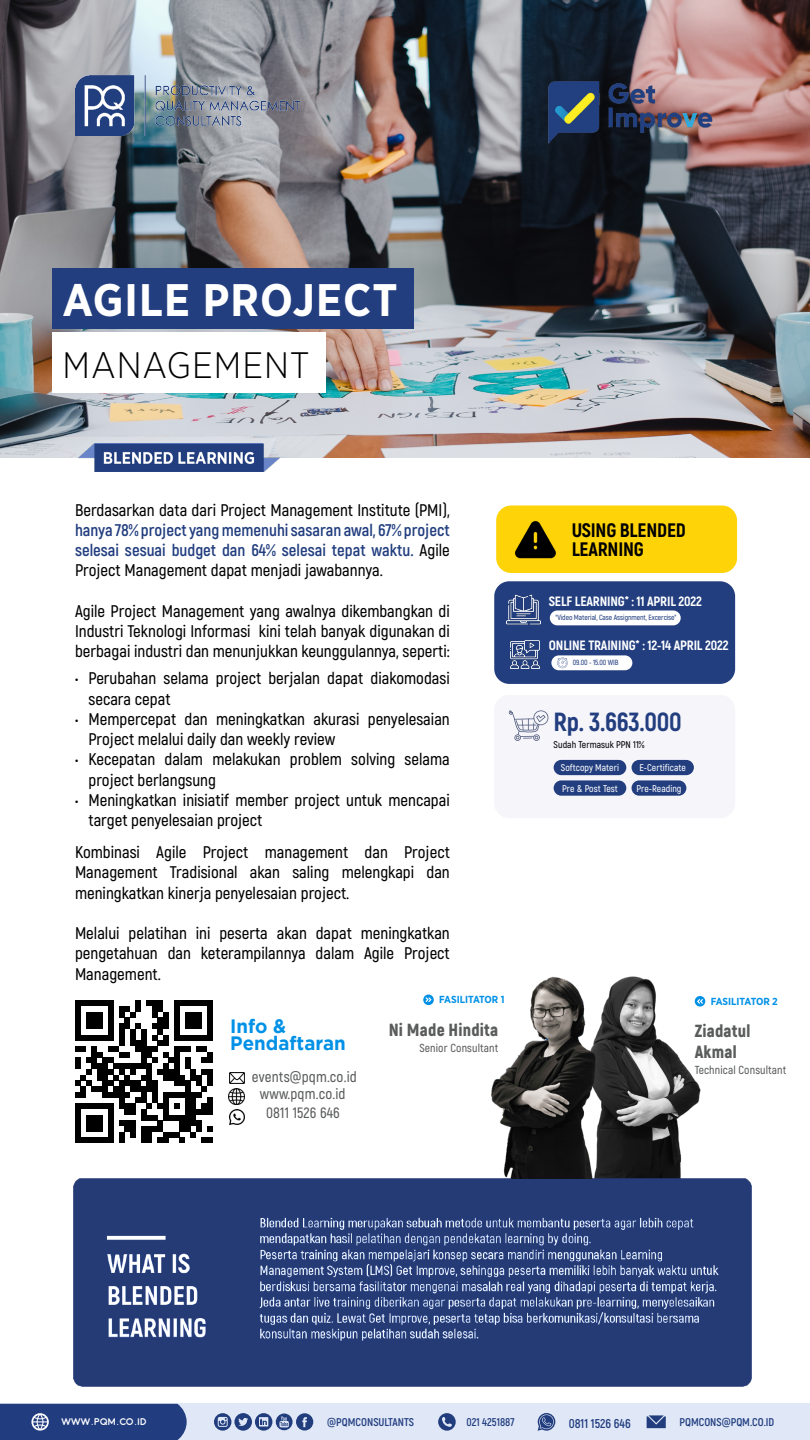
<style>
.page{position:relative;width:810px;height:1440px;background:#fff}
.page>*{position:absolute;margin:0;border:0;box-sizing:border-box;transform-origin:0 0}
.t1{font:700 45.6px "Gotham Narrow";letter-spacing:.025em;color:#fff}
.t2{font:300 36.75px "Gotham Narrow";letter-spacing:.025em;color:#000}
.t3{font:800 26.25px "Akrobat";letter-spacing:-.01em;color:#223e7f}
.t4{font:800 19.5px/18.8px "Akrobat";letter-spacing:-.01em;color:#000}
.t5{font:700 19.35px/17.2px "Gotham";color:#0091e6;scale:.96 1}
.t6{font:900 17.55px/21.1px "Akrobat";letter-spacing:.01em;color:#5a5c5c}
.t7{font:600 16.88px/20.2px "Akrobat";color:#000}
.t8{font:700 16.88px/20.2px "Akrobat";color:#223e7f;text-align:justify}
.t9{font:600 15px/17.1px "Akrobat";letter-spacing:.01em;color:#5a5c5c;text-align:center}
.t10{font:800 13.5px "Akrobat";letter-spacing:-.01em;color:#fff}
.t11{font:700 12.75px "Akrobat";color:#213d80}
.t12{font:600 11.62px "Akrobat";letter-spacing:.01em;color:#5a5c5c}
.t13{font:700 11.25px "Akrobat";color:#213d80}
.t14{font:700 10.2px "Gotham Narrow";letter-spacing:-.005em;color:#0091e6}
.t15{font:600 9.75px/20.5px "Akrobat";letter-spacing:.005em;color:#fff}
.t16{font:600 9.75px "Akrobat";letter-spacing:.005em;color:#000}
.t17{font:700 9.75px "Moon";color:#fff}
.t18{font:600 7.5px "Akrobat";letter-spacing:-.01em;color:#223e7f}
.s1{font-weight:600;color:#000}
</style>
<div class="page">
<div style="left:0;top:1404px;width:810px;height:36px;background:#e0e8f7"></div>
<div style="left:0;top:1404px;width:187px;height:36px;background:#213d80"></div>
<svg style="left:214px;top:1413px;width:99px;height:18px"></svg>
<svg style="left:538px;top:1413px;width:17px;height:18px"></svg>
<svg style="left:438px;top:1413px;width:18px;height:18px"></svg>
<svg style="left:647px;top:1415px;width:19px;height:13px"></svg>
<img style="left:0;top:0;width:810px;height:458px">
<svg style="left:52px;top:268px;width:362px;height:125px"></svg>
<img style="left:75px;top:75px;width:224px;height:60px">
<img style="left:660px;top:996px;width:46px;height:182px">
<img style="left:548px;top:82px;width:164px;height:62px">
<img style="left:73px;top:1178px;width:679px;height:208px">
<img style="left:79px;top:443px;width:200px;height:28px">
<div style="left:695px;top:996px;width:10px;height:11px;background:#0091e6;border-radius:50%"></div>
<svg style="left:697px;top:999px;width:6px;height:5px"></svg>
<img style="left:429px;top:976px;width:231px;height:203px">
<svg style="left:423px;top:995px;width:11px;height:10px"></svg>
<svg style="left:426px;top:997px;width:5px;height:5px"></svg>
<svg style="left:75px;top:1000px;width:138px;height:143px"></svg>
<svg style="left:229px;top:1083px;width:16px;height:1px"></svg>
<img style="left:229px;top:1072px;width:16px;height:11px">
<img style="left:229px;top:1109px;width:15px;height:15px">
<svg style="left:228px;top:1088px;width:17px;height:17px"></svg>
<img style="left:229px;top:1089px;width:15px;height:15px">
<div style="left:494px;top:581px;width:241px;height:103px;background:#223e7f;border-radius:15px"></div>
<img style="left:506px;top:594px;width:34px;height:31px">
<div style="left:551px;top:655px;width:81px;height:15px;background:#fff;border-radius:7px"></div>
<svg style="left:557px;top:658px;width:11px;height:10px"></svg>
<div style="left:494px;top:695px;width:241px;height:123px;background:#f5f5fa;border-radius:15px"></div>
<div style="left:554px;top:760px;width:72px;height:15px;background:#223e7f;border-radius:8px"></div>
<div style="left:554px;top:780px;width:72px;height:16px;background:#223e7f;border-radius:8px"></div>
<div style="left:632px;top:780px;width:54px;height:16px;background:#223e7f;border-radius:8px"></div>
<div style="left:632px;top:760px;width:62px;height:15px;background:#223e7f;border-radius:8px"></div>
<svg style="left:509px;top:710px;width:39px;height:31px"></svg>
<div style="left:550px;top:610px;width:131px;height:15px;background:#fff;border-radius:7px"></div>
<img style="left:510px;top:640px;width:29px;height:28px">
<div style="left:496px;top:506px;width:241px;height:67px;background:#fed307;border-radius:15px"></div>
<img style="left:514px;top:520px;width:42px;height:39px">
<h1 class="t1" style="left:63px;top:270px;width:336px">AGILE PROJECT</h1>
<h2 class="t2" style="left:63px;top:343px;width:249px">MANAGEMENT</h2>
<p class="t7" style="left:75px;top:500px;width:376px">Berdasarkan data dari Project Management Institute (PMI),</p>
<p class="t8" style="left:75px;top:520px;width:376px">hanya 78% project yang memenuhi sasaran awal, 67% project selesai sesuai budget dan 64% selesai tepat waktu. <span class="s1">Agile Project Management dapat menjadi jawabannya.</span></p>
<p class="t7" style="left:75px;top:601px;width:376px;text-align:justify">Agile Project Management yang awalnya dikembangkan di Industri Teknologi Informasi kini telah banyak digunakan di berbagai industri dan menunjukkan keunggulannya, seperti:</p>
<p class="t7" style="left:88px;top:668px;width:363px;text-indent:-14px">• Perubahan selama project berjalan dapat diakomodasi secara cepat</p>
<p class="t7" style="left:88px;top:709px;width:363px;text-indent:-14px">• Mempercepat dan meningkatkan akurasi penyelesaian<br>Project melalui daily dan weekly review</p>
<p class="t7" style="left:88px;top:749px;width:363px;text-indent:-14px">• Kecepatan dalam melakukan problem solving selama project berlangsung</p>
<p class="t7" style="left:88px;top:790px;width:363px;text-indent:-14px">• Meningkatkan inisiatif member project untuk mencapai target penyelesaian project</p>
<p class="t7" style="left:75px;top:842px;width:376px;text-align:justify">Kombinasi Agile Project management dan Project Management Tradisional akan saling melengkapi dan meningkatkan kinerja penyelesaian project.</p>
<p class="t7" style="left:75px;top:923px;width:376px;text-align:justify">Melalui pelatihan ini peserta akan dapat meningkatkan pengetahuan dan keterampilannya dalam Agile Project Management.</p>
<p class="t5" style="left:230px;top:1017px;width:122px">Info &amp;<br>Pendaftaran</p>
<p class="t9" style="left:252px;top:1068px;width:106px">events@pqm.co.id www.pqm.co.id</p>
<p class="t9" style="left:266px;top:1104px;width:75px">0811 1526 646</p>
<p class="t14" style="left:439px;top:993px;width:67px">FASILITATOR 1</p>
<p class="t6" style="left:389px;top:1019px;width:111px">Ni Made Hindita</p>
<p class="t12" style="left:420px;top:1041px;width:80px">Senior Consultant</p>
<p class="t4" style="left:572px;top:521px;width:116px">USING BLENDED<br>LEARNING</p>
<p class="t10" style="left:549px;top:593px;width:155px">SELF LEARNING* : 11 APRIL 2022</p>
<p class="t18" style="left:556px;top:613px;width:122px">“Video Material, Case Assignment, Excercise”</p>
<p class="t10" style="left:549px;top:637px;width:181px">ONLINE TRAINING* : 12-14 APRIL 2022</p>
<p class="t18" style="left:573px;top:658px;width:47px">09.00 - 15.00 WIB</p>
<h3 class="t3" style="left:554px;top:705px;width:130px">Rp. 3.663.000</h3>
<p class="t16" style="left:554px;top:739px;width:92px">Sudah Termasuk PPN 11%</p>
<p class="t15" style="left:561px;top:757px;width:60px">Softcopy Materi<br>Pre &amp; Post Test</p>
<p class="t15" style="left:639px;top:757px;width:48px">E-Certificate</p>
<p class="t15" style="left:636px;top:778px;width:47px">Pre-Reading</p>
<p class="t14" style="left:711px;top:995px;width:68px">FASILITATOR 2</p>
<p class="t6" style="left:695px;top:1020px;width:57px">Ziadatul<br>Akmal</p>
<p class="t12" style="left:695px;top:1063px;width:93px">Technical Consultant</p>
<p class="t17" style="left:61px;top:1417px;width:87px">WWW.PQM.CO.ID</p>
<p class="t13" style="left:327px;top:1415px;width:88px">@PQMCONSULTANTS</p>
<p class="t13" style="left:466px;top:1415px;width:50px">021 4251887</p>
<p class="t11" style="left:569px;top:1415px;width:64px">0811 1526 646</p>
<p class="t13" style="left:679px;top:1415px;width:96px">PQMCONS@PQM.CO.ID</p>
</div>
